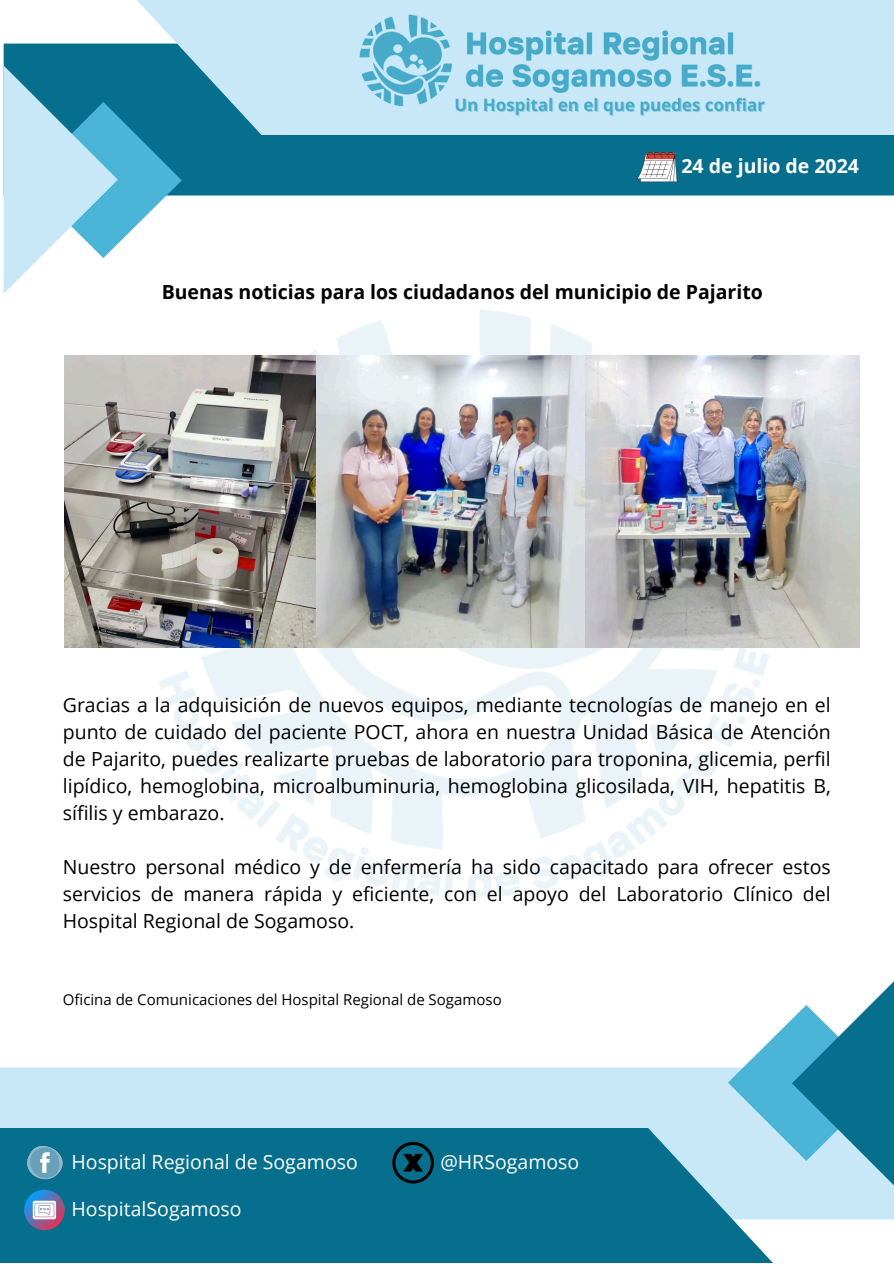
<style>
.page{position:relative;width:894px;height:1264px;background:#fff}
.page>*{position:absolute;margin:0;border:0;box-sizing:border-box;transform-origin:0 0}
.t1{font:19.5px/27px "Open Sans";color:#000;text-align:justify}
.t2{font:700 19.5px "Open Sans";color:#000}
.t3{font:19.5px "Open Sans";color:#fff}
.t4{font:19.5px "Open Sans";color:#fffffe}
.t5{font:700 19.5px "Open Sans";color:#fff}
.t6{font:15px "Open Sans";color:#000}
</style>
<div class="page">
<div style="left:4px;top:44px;width:889px;height:151px;background:#066f8d"></div>
<svg style="left:4px;top:66px;width:178px;height:227px"></svg>
<svg style="left:136px;top:0;width:757px;height:135px;background:#96c9db"></svg>
<div style="left:0;top:1067px;width:893px;height:152px;background:#c8e8f7"></div>
<svg style="left:727px;top:982px;width:166px;height:215px"></svg>
<svg style="left:0;top:1127px;width:773px;height:135px;background:#197b97"></svg>
<img style="left:98px;top:233px;width:728px;height:665px">
<svg style="left:18px;top:1135px;width:53px;height:95px;background:#4284a4"></svg>
<svg style="left:392px;top:1141px;width:42px;height:42px;background:#03485c"></svg>
<img style="left:285px;top:0;width:541px;height:298px">
<img style="left:65px;top:356px;width:794px;height:291px">
<p class="t5" style="left:681px;top:153px;width:179px">24 de julio de 2024</p>
<p class="t2" style="left:162px;top:278px;width:602px">Buenas noticias para los ciudadanos del municipio de Pajarito</p>
<h2 class="t1" style="left:63px;top:691px;width:769px">Gracias a la adquisición de nuevos equipos, mediante tecnologías de manejo en el punto de cuidado del paciente POCT, ahora en nuestra Unidad Básica de Atención de Pajarito, puedes realizarte pruebas de laboratorio para troponina, glicemia, perfil lipídico, hemoglobina, microalbuminuria, hemoglobina glicosilada, VIH, hepatitis B, sífilis y embarazo.</h2>
<h2 class="t1" style="left:63px;top:853px;width:769px">Nuestro personal médico y de enfermería ha sido capacitado para ofrecer estos servicios de manera rápida y eficiente, con el apoyo del Laboratorio Clínico del Hospital Regional de Sogamoso.</h2>
<p class="t6" style="left:63px;top:988px;width:440px">Oficina de Comunicaciones del Hospital Regional de Sogamoso</p>
<p class="t3" style="left:71px;top:1148px;width:288px">Hospital Regional de Sogamoso</p>
<h1 class="t4" style="left:71px;top:1195px;width:171px">HospitalSogamoso</h1>
<p class="t3" style="left:440px;top:1148px;width:140px">@HRSogamoso</p>
</div>
